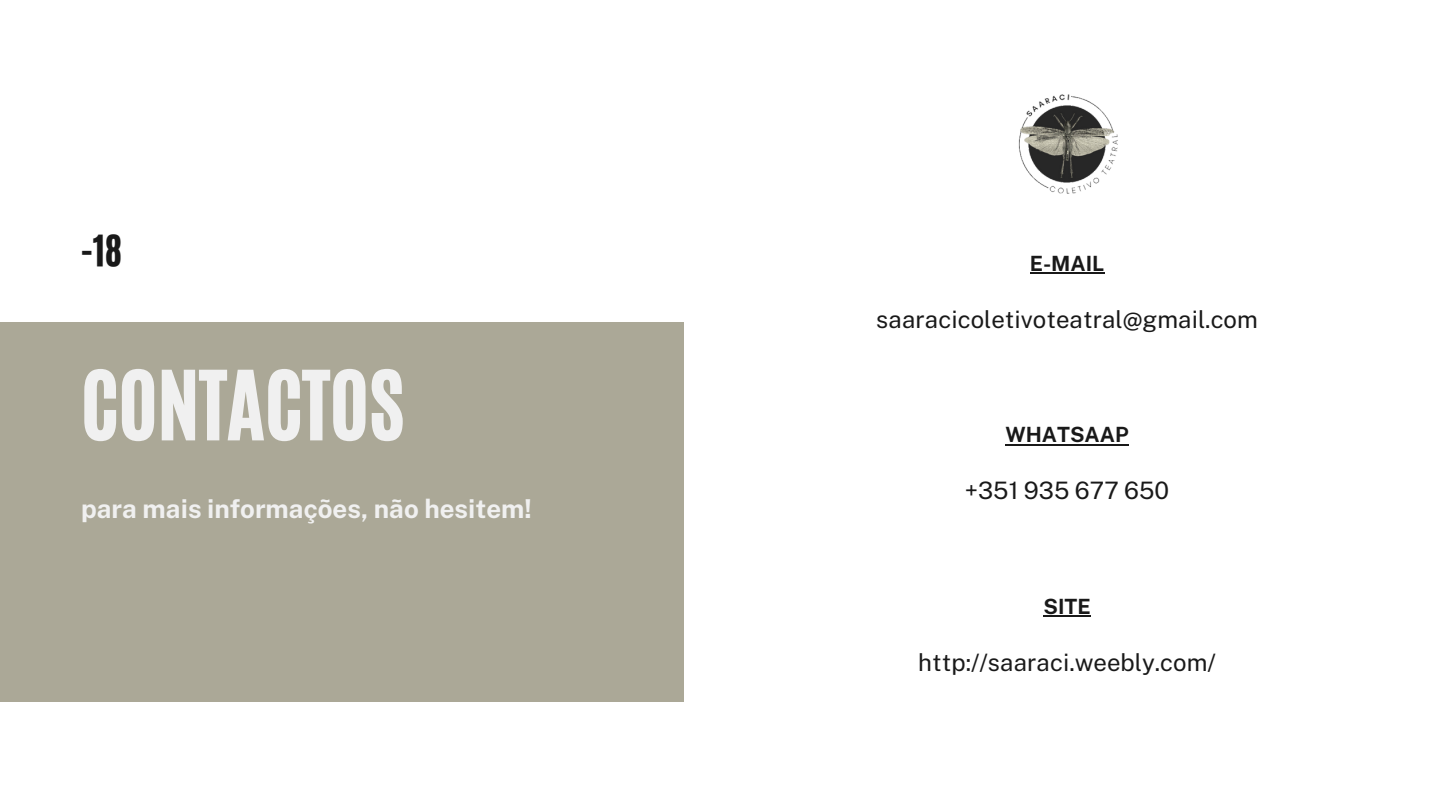
<style>
.page{position:relative;width:1440px;height:810px;background:#fff}
.page>*{position:absolute;margin:0;border:0;box-sizing:border-box;transform-origin:0 0}
.t1{font:80px "CA Generated";color:#f0f0f0}
.t2{font:36px "CA Generated";color:#191919}
.t3{font:700 26px "Public Sans";color:#f0f0f0}
.t4{font:24px "Public Sans";color:#191919}
.t5{font:700 21px "Public Sans";color:#191919}
</style>
<div class="page">
<div style="left:0;top:322px;width:683px;height:380px;background:#aba897"></div>
<hr style="left:1030px;top:273px;width:74px;height:1px;background:#191919">
<hr style="left:1005px;top:444px;width:124px;height:1px;background:#191919">
<hr style="left:1043px;top:615px;width:48px;height:2px;background:#191919">
<img style="left:1018px;top:94px;width:100px;height:100px">
<h2 class="t2" style="left:81px;top:225px;width:42px">-18</h2>
<h1 class="t1" style="left:81px;top:348px;width:325px">CONTACTOS</h1>
<p class="t3" style="left:81px;top:494px;width:452px">para mais informações, não hesitem!</p>
<p class="t5" style="left:1030px;top:251px;width:76px">E-MAIL</p>
<p class="t4" style="left:876px;top:305px;width:383px">saaracicoletivoteatral@gmail.com</p>
<p class="t5" style="left:1005px;top:423px;width:125px">WHATSAAP</p>
<p class="t4" style="left:965px;top:477px;width:206px">+351 935 677 650</p>
<p class="t5" style="left:1043px;top:594px;width:49px">SITE</p>
<p class="t4" style="left:918px;top:648px;width:299px">http://saaraci.weebly.com/</p>
</div>
